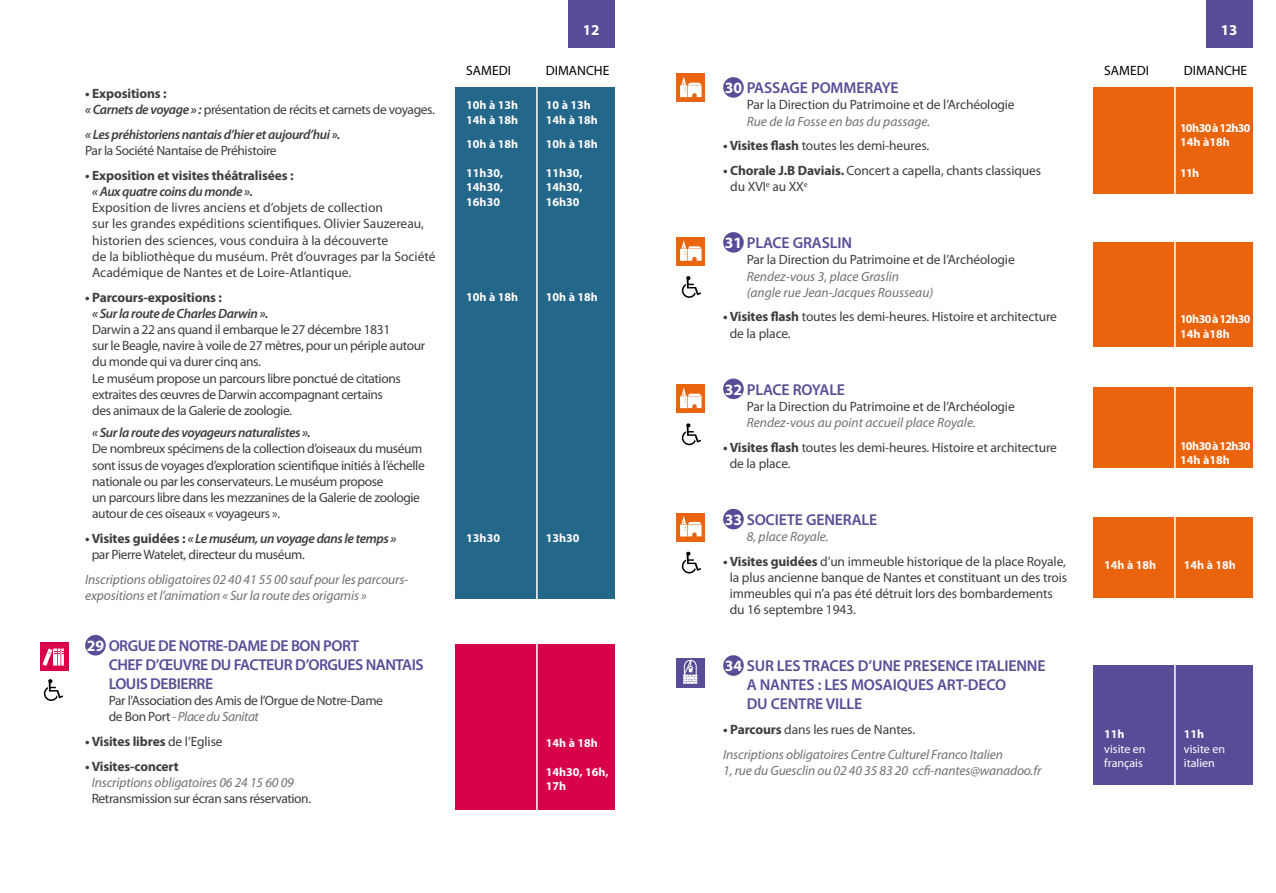
<style>
.page{position:relative;width:1276px;height:893px;background:#fff}
.page>*{position:absolute;margin:0;border:0;box-sizing:border-box;transform-origin:0 0}
.t1{font:600 15.75px/18.9px "Myriad Pro";letter-spacing:-.01em;color:#594c97}
.t2{font:600 15.75px/18.9px "Myriad Pro";letter-spacing:-.03em;color:#594c97}
.t3{font:700 15px "Myriad Pro";color:#fff}
.t4{font:13.5px/16.2px "Myriad Pro";letter-spacing:-.02em;color:#3e3d40}
.t5{font:italic 13.5px/16.2px "Myriad Pro";letter-spacing:-.01em;color:#707172}
.t6{font:13.5px/16.2px "Myriad Pro";color:#3e3d40}
.t7{font:italic 600 13.5px "Myriad Pro";letter-spacing:-.03em;color:#3e3d40}
.t8{font:700 13.5px "Myriad Pro";letter-spacing:-.01em;color:#3e3d40}
.t9{font:13.5px "Myriad Pro";color:#000}
.t10{font:700 12px/14.4px "Myriad Pro";color:#fff}
.t11{font:700 12px/14.4px "Myriad Pro";letter-spacing:-.04em;color:#fff}
.t12{font:12px/14.4px "Myriad Pro";color:#fff}
.s1{font-weight:700}
.s2{font-weight:600;font-style:italic}
.s3{font-weight:700;color:#fff}
.s4{font-style:italic;color:#707172}
.s5{font-weight:400}
.s6{font-weight:700;font-style:normal;color:#3e3d40}
.s7{font-style:normal;color:#3e3d40}
</style>
<div class="page">
<div style="left:40px;top:642px;width:29px;height:29px;background:#d9004b"></div>
<hr style="left:61px;top:648px;width:3px;height:18px;background:#fff">
<svg style="left:43px;top:648px;width:20px;height:18px"></svg>
<div style="left:1093px;top:665px;width:159px;height:119px;background:#594c97"></div>
<div style="left:1093px;top:387px;width:159px;height:81px;background:#ea640d"></div>
<div style="left:1093px;top:517px;width:159px;height:81px;background:#ea640d"></div>
<div style="left:455px;top:645px;width:159px;height:165px;background:#d9004b"></div>
<div style="left:1093px;top:242px;width:159px;height:105px;background:#ea640d"></div>
<div style="left:1093px;top:88px;width:159px;height:106px;background:#ea640d"></div>
<div style="left:455px;top:88px;width:159px;height:511px;background:#23678a"></div>
<div style="left:723px;top:77px;width:21px;height:21px;background:#594c97;border-radius:50%"></div>
<div style="left:723px;top:232px;width:21px;height:21px;background:#594c97;border-radius:50%"></div>
<div style="left:723px;top:379px;width:21px;height:20px;background:#594c97;border-radius:50%"></div>
<div style="left:723px;top:509px;width:21px;height:20px;background:#594c97;border-radius:50%"></div>
<div style="left:723px;top:655px;width:21px;height:21px;background:#594c97;border-radius:50%"></div>
<div style="left:85px;top:635px;width:21px;height:20px;background:#594c97;border-radius:50%"></div>
<div style="left:1205px;top:0;width:47px;height:47px;background:#594c97"></div>
<div style="left:568px;top:0;width:46px;height:47px;background:#594c97"></div>
<svg style="left:682px;top:276px;width:19px;height:22px"></svg>
<svg style="left:682px;top:423px;width:19px;height:22px"></svg>
<svg style="left:682px;top:552px;width:19px;height:21px"></svg>
<svg style="left:44px;top:679px;width:19px;height:22px"></svg>
<hr style="left:1174px;top:74px;width:1px;height:808px;background:#fff">
<hr style="left:536px;top:74px;width:2px;height:808px;background:#fff">
<div style="left:676px;top:73px;width:29px;height:29px;background:#ea640d"></div>
<svg style="left:680px;top:76px;width:21px;height:21px"></svg>
<div style="left:676px;top:237px;width:29px;height:29px;background:#ea640d"></div>
<svg style="left:680px;top:240px;width:21px;height:21px"></svg>
<div style="left:676px;top:384px;width:29px;height:29px;background:#ea640d"></div>
<svg style="left:680px;top:387px;width:21px;height:21px"></svg>
<div style="left:676px;top:513px;width:29px;height:29px;background:#ea640d"></div>
<svg style="left:680px;top:516px;width:21px;height:20px"></svg>
<div style="left:676px;top:658px;width:29px;height:29px;background:#594c97"></div>
<svg style="left:683px;top:660px;width:14px;height:24px"></svg>
<p class="t4" style="left:85px;top:85px;width:351px"><span class="s1">• Expositions :<br></span><span class="s2">« Carnets de voyage » :</span> présentation de récits et carnets de voyages.</p>
<p class="t7" style="left:85px;top:126px;width:257px">« Les préhistoriens nantais d’hier et aujourd’hui ».</p>
<p class="t4" style="left:85px;top:142px;width:193px">Par la Société Nantaise de Préhistoire</p>
<p class="t8" style="left:85px;top:168px;width:210px">• Exposition et visites théâtralisées :</p>
<p class="t7" style="left:92px;top:183px;width:162px">« Aux quatre coins du monde ».</p>
<p class="t6" style="left:92px;top:199px;width:345px">Exposition de livres anciens et d’objets de collection<br>sur les grandes expéditions scientifiques. Olivier Sauzereau, historien des sciences, vous conduira à la découverte<br>de la bibliothèque du muséum. Prêt d’ouvrages par la Société Académique de Nantes et de Loire-Atlantique.</p>
<p class="t8" style="left:85px;top:290px;width:138px">• Parcours-expositions :</p>
<p class="t7" style="left:92px;top:305px;width:178px">« Sur la route de Charles Darwin ».</p>
<p class="t4" style="left:92px;top:321px;width:334px">Darwin a 22 ans quand il embarque le 27 décembre 1831<br>sur le Beagle, navire à voile de 27 mètres, pour un périple autour du monde qui va durer cinq ans.<br>Le muséum propose un parcours libre ponctué de citations extraites des œuvres de Darwin accompagnant certains<br>des animaux de la Galerie de zoologie.</p>
<p class="t7" style="left:92px;top:424px;width:220px">« Sur la route des voyageurs naturalistes ».</p>
<p class="t4" style="left:92px;top:441px;width:334px">De nombreux spécimens de la collection d’oiseaux du muséum sont issus de voyages d’exploration scientifique initiés à l’échelle nationale ou par les conservateurs. Le muséum propose<br>un parcours libre dans les mezzanines de la Galerie de zoologie autour de ces oiseaux « voyageurs ».</p>
<p class="t4" style="left:92px;top:530px;width:306px;text-indent:-7px"><span class="s1">• Visites guidées :</span> <span class="s2">« Le muséum, un voyage dans le temps » </span>par Pierre Watelet, directeur du muséum.</p>
<p class="t5" style="left:85px;top:571px;width:325px">Inscriptions obligatoires 02 40 41 55 00 sauf pour les parcours&shy;expositions et l’animation « Sur la route des origamis »</p>
<p class="t2" style="left:109px;top:636px;width:316px;text-indent:-22px"><span class="s3">29</span> ORGUE DE NOTRE-DAME DE BON PORT<br>CHEF D’ŒUVRE DU FACTEUR D’ORGUES NANTAIS<br>LOUIS DEBIERRE</p>
<p class="t4" style="left:109px;top:692px;width:276px">Par l’Association des Amis de l’Orgue de Notre-Dame de Bon Port <span class="s4">- Place du Sanitat</span></p>
<p class="t8" style="left:85px;top:734px;width:139px">• Visites libres <span class="s5">de l’Eglise</span></p>
<p class="t8" style="left:85px;top:758px;width:95px">• Visites-concert</p>
<p class="t5" style="left:92px;top:774px;width:204px">Inscriptions obligatoires 06 24 15 60 09</p>
<p class="t4" style="left:92px;top:790px;width:221px">Retransmission sur écran sans réservation.</p>
<p class="t3" style="left:583px;top:22px;width:18px">12</p>
<p class="t3" style="left:1220px;top:22px;width:18px">13</p>
<p class="t9" style="left:466px;top:62px;width:46px">SAMEDI</p>
<p class="t9" style="left:546px;top:62px;width:65px">DIMANCHE</p>
<p class="t9" style="left:1104px;top:62px;width:46px">SAMEDI</p>
<p class="t9" style="left:1184px;top:62px;width:65px">DIMANCHE</p>
<p class="t10" style="left:466px;top:98px;width:53px">10h à 13h<br>14h à 18h</p>
<p class="t10" style="left:546px;top:98px;width:53px">10 à 13h<br>14h à 18h</p>
<p class="t10" style="left:466px;top:137px;width:53px">10h à 18h</p>
<p class="t10" style="left:546px;top:137px;width:53px">10h à 18h</p>
<p class="t10" style="left:466px;top:166px;width:38px;text-align:justify">11h30, 14h30, 16h30</p>
<p class="t10" style="left:546px;top:166px;width:38px;text-align:justify">11h30, 14h30, 16h30</p>
<p class="t1" style="left:724px;top:78px;width:175px"><span class="s3">30</span> PASSAGE POMMERAYE</p>
<p class="t4" style="left:746px;top:97px;width:269px">Par la Direction du Patrimoine et de l’Archéologie</p>
<p class="t5" style="left:746px;top:113px;width:185px">Rue de la Fosse en bas du passage.</p>
<p class="t4" style="left:723px;top:137px;width:207px"><span class="s1">• Visites flash</span> toutes les demi-heures.</p>
<p class="t4" style="left:730px;top:162px;width:312px;text-indent:-7px"><span class="s1">• Chorale J.B Daviais.</span> Concert a capella, chants classiques du XVI<sup>e</sup> au XX<sup>e</sup></p>
<p class="t11" style="left:1180px;top:121px;width:72px">10h30 à 12h30<br>14h à18h</p>
<p class="t10" style="left:1180px;top:166px;width:20px">11h</p>
<p class="t10" style="left:466px;top:290px;width:53px">10h à 18h</p>
<p class="t10" style="left:546px;top:290px;width:53px">10h à 18h</p>
<p class="t1" style="left:724px;top:233px;width:129px"><span class="s3">31</span> PLACE GRASLIN</p>
<p class="t4" style="left:746px;top:252px;width:269px">Par la Direction du Patrimoine et de l’Archéologie</p>
<p class="t5" style="left:746px;top:268px;width:188px">Rendez-vous 3, place Graslin (angle rue Jean-Jacques Rousseau)</p>
<p class="t4" style="left:729px;top:309px;width:329px;text-indent:-7px"><span class="s1">• Visites flash</span> toutes les demi-heures. Histoire et architecture de la place.</p>
<p class="t11" style="left:1180px;top:312px;width:72px">10h30 à 12h30<br>14h à18h</p>
<p class="t1" style="left:724px;top:379px;width:122px"><span class="s3">32</span> PLACE ROYALE</p>
<p class="t4" style="left:746px;top:398px;width:269px">Par la Direction du Patrimoine et de l’Archéologie</p>
<p class="t5" style="left:746px;top:414px;width:231px">Rendez-vous au point accueil place Royale.</p>
<p class="t4" style="left:729px;top:439px;width:329px;text-indent:-7px"><span class="s1">• Visites flash</span> toutes les demi-heures. Histoire et architecture de la place.</p>
<p class="t11" style="left:1180px;top:439px;width:72px">10h30 à 12h30<br>14h à18h</p>
<p class="t10" style="left:466px;top:531px;width:35px">13h30</p>
<p class="t10" style="left:546px;top:531px;width:35px">13h30</p>
<p class="t1" style="left:724px;top:510px;width:154px"><span class="s3">33</span> SOCIETE GENERALE</p>
<p class="t5" style="left:746px;top:528px;width:84px">8, place Royale.</p>
<p class="t4" style="left:729px;top:553px;width:339px;text-indent:-7px"><span class="s1">• Visites guidées</span> d’un immeuble historique de la place Royale, la plus ancienne banque de Nantes et constituant un des trois immeubles qui n’a pas été détruit lors des bombardements du 16 septembre 1943.</p>
<p class="t10" style="left:1104px;top:558px;width:53px">14h à 18h</p>
<p class="t10" style="left:1184px;top:558px;width:53px">14h à 18h</p>
<p class="t10" style="left:546px;top:736px;width:53px">14h à 18h</p>
<p class="t10" style="left:546px;top:765px;width:64px">14h30, 16h,<br>17h</p>
<p class="t1" style="left:746px;top:656px;width:300px;text-indent:-22px"><span class="s3">34</span> SUR LES TRACES D’UNE PRESENCE ITALIENNE<br>A NANTES : LES MOSAIQUES ART-DECO<br>DU CENTRE VILLE</p>
<p class="t5" style="left:723px;top:717px;width:281px;line-height:24.8px"><span class="s6">• Parcours</span> <span class="s7">dans les rues de Nantes.<br></span>Inscriptions obligatoires Centre Culturel Franco Italien</p>
<p class="t5" style="left:723px;top:762px;width:320px">1, rue du Guesclin ou 02 40 35 83 20 ccfi-nantes@wanadoo.fr</p>
<p class="t10" style="left:1104px;top:727px;width:22px">11h</p>
<p class="t12" style="left:1104px;top:741px;width:43px">visite en français</p>
<p class="t10" style="left:1184px;top:727px;width:22px">11h</p>
<p class="t12" style="left:1184px;top:741px;width:43px">visite en italien</p>
</div>
